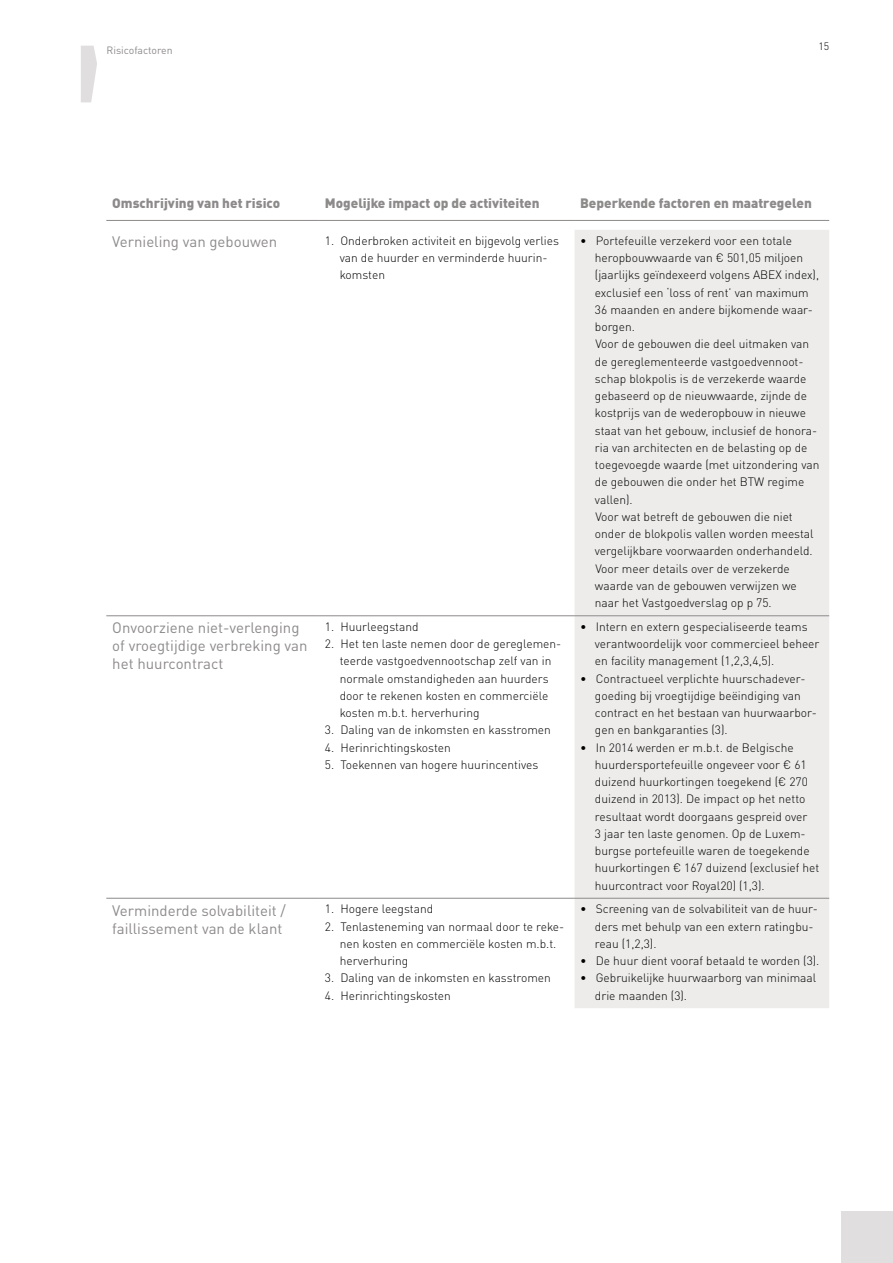
<style>
.page{position:relative;width:893px;height:1263px;background:#fff}
.page>*{position:absolute;margin:0;border:0;box-sizing:border-box;transform-origin:0 0}
.t1{font:15px/18px "DINOT";color:#8d8a8a}
.t2{font:900 13.5px "DINOT";color:#8d8a8a}
.t3{font:300 12px/17.2px "DINOT";color:#000}
.t4{font:10.5px "DINOT";color:#8d8a8a}
.t5{font:300 10.5px "DINOT";color:#000}
</style>
<div class="page">
<svg style="left:81px;top:46px;width:16px;height:56px"></svg>
<div style="left:842px;top:1212px;width:51px;height:51px;background:#e0dede"></div>
<div style="left:575px;top:230px;width:254px;height:778px;background:#edeceb"></div>
<hr style="left:106px;top:220px;width:213px;height:1px;background:#8d8a8a">
<hr style="left:319px;top:220px;width:255px;height:1px;background:#8d8a8a">
<hr style="left:574px;top:220px;width:255px;height:1px;background:#8d8a8a">
<hr style="left:106px;top:615px;width:213px;height:1px;background:#8d8a8a">
<hr style="left:319px;top:615px;width:255px;height:1px;background:#8d8a8a">
<hr style="left:574px;top:615px;width:255px;height:1px;background:#8d8a8a">
<hr style="left:106px;top:898px;width:213px;height:1px;background:#8d8a8a">
<hr style="left:319px;top:898px;width:255px;height:1px;background:#8d8a8a">
<hr style="left:574px;top:898px;width:255px;height:1px;background:#8d8a8a">
<p class="t4" style="left:106px;top:43px;width:68px">Risicofactoren</p>
<p class="t5" style="left:819px;top:39px;width:12px">15</p>
<p class="t2" style="left:112px;top:194px;width:169px">Omschrijving van het risico</p>
<p class="t2" style="left:325px;top:194px;width:216px">Mogelijke impact op de activiteiten</p>
<p class="t2" style="left:580px;top:194px;width:233px">Beperkende factoren en maatregelen</p>
<p class="t1" style="left:112px;top:233px;width:166px">Vernieling van gebouwen</p>
<p class="t3" style="left:340px;top:232px;width:221px;text-indent:-15px">1. Onderbroken activiteit en bijgevolg verlies van de huurder en verminderde huurin&shy;komsten</p>
<p class="t3" style="left:595px;top:232px;width:226px;text-indent:-15px">• Portefeuille verzekerd voor een totale heropbouwwaarde van € 501,05 miljoen (jaarlijks geïndexeerd volgens ABEX index), exclusief een ‘loss of rent’ van maximum 36 maanden en andere bijkomende waar&shy;borgen.<br>Voor de gebouwen die deel uitmaken van de gereglementeerde vastgoedvennoot&shy;schap blokpolis is de verzekerde waarde gebaseerd op de nieuwwaarde, zijnde de kostprijs van de wederopbouw in nieuwe staat van het gebouw, inclusief de honora&shy;ria van architecten en de belasting op de toegevoegde waarde (met uitzondering van de gebouwen die onder het BTW regime vallen).<br>Voor wat betreft de gebouwen die niet onder de blokpolis vallen worden meestal vergelijkbare voorwaarden onderhandeld.<br>Voor meer details over de verzekerde waarde van de gebouwen verwijzen we naar het Vastgoedverslag op p 75.</p>
<p class="t1" style="left:112px;top:618px;width:197px">Onvoorziene niet-verlenging of vroegtijdige verbreking van het huurcontract</p>
<p class="t3" style="left:325px;top:618px;width:95px">1. Huurleegstand</p>
<p class="t3" style="left:595px;top:618px;width:226px;text-indent:-15px">• Intern en extern gespecialiseerde teams verantwoordelijk voor commercieel beheer en facility management (1,2,3,4,5).</p>
<p class="t3" style="left:595px;top:669px;width:224px;text-indent:-15px">• Contractueel verplichte huurschadever&shy;goeding bij vroegtijdige beëindiging van contract en het bestaan van huurwaarbor&shy;gen en bankgaranties (3).</p>
<p class="t3" style="left:595px;top:738px;width:226px;text-indent:-15px">• In 2014 werden er m.b.t. de Belgische huurdersportefeuille ongeveer voor € 61 duizend huurkortingen toegekend (€ 270 duizend in 2013). De impact op het netto resultaat wordt doorgaans gespreid over<br>3 jaar ten laste genomen. Op de Luxem&shy;burgse portefeuille waren de toegekende huurkortingen € 167 duizend (exclusief het huurcontract voor Royal20) (1,3).</p>
<p class="t3" style="left:340px;top:635px;width:223px;text-indent:-15px">2. Het ten laste nemen door de gereglemen&shy;teerde vastgoedvennootschap zelf van in normale omstandigheden aan huurders door te rekenen kosten en commerciële kosten m.b.t. herverhuring</p>
<p class="t3" style="left:325px;top:721px;width:228px">3. Daling van de inkomsten en kasstromen</p>
<p class="t3" style="left:325px;top:739px;width:127px">4. Herinrichtingskosten</p>
<p class="t3" style="left:325px;top:756px;width:215px">5. Toekennen van hogere huurincentives</p>
<p class="t1" style="left:112px;top:901px;width:175px">Verminderde solvabiliteit / faillissement van de klant</p>
<p class="t3" style="left:325px;top:900px;width:110px">1. Hogere leegstand</p>
<p class="t3" style="left:340px;top:917px;width:226px;text-indent:-15px">2. Tenlasteneming van normaal door te reke&shy;nen kosten en commerciële kosten m.b.t. herverhuring</p>
<p class="t3" style="left:325px;top:969px;width:228px">3. Daling van de inkomsten en kasstromen</p>
<p class="t3" style="left:325px;top:986px;width:127px">4. Herinrichtingskosten</p>
<p class="t3" style="left:595px;top:900px;width:225px;text-indent:-15px">• Screening van de solvabiliteit van de huur&shy;ders met behulp van een extern ratingbu&shy;reau (1,2,3).</p>
<p class="t3" style="left:580px;top:952px;width:241px">• De huur dient vooraf betaald te worden (3).</p>
<p class="t3" style="left:595px;top:969px;width:223px;text-indent:-15px">• Gebruikelijke huurwaarborg van minimaal drie maanden (3).</p>
</div>
